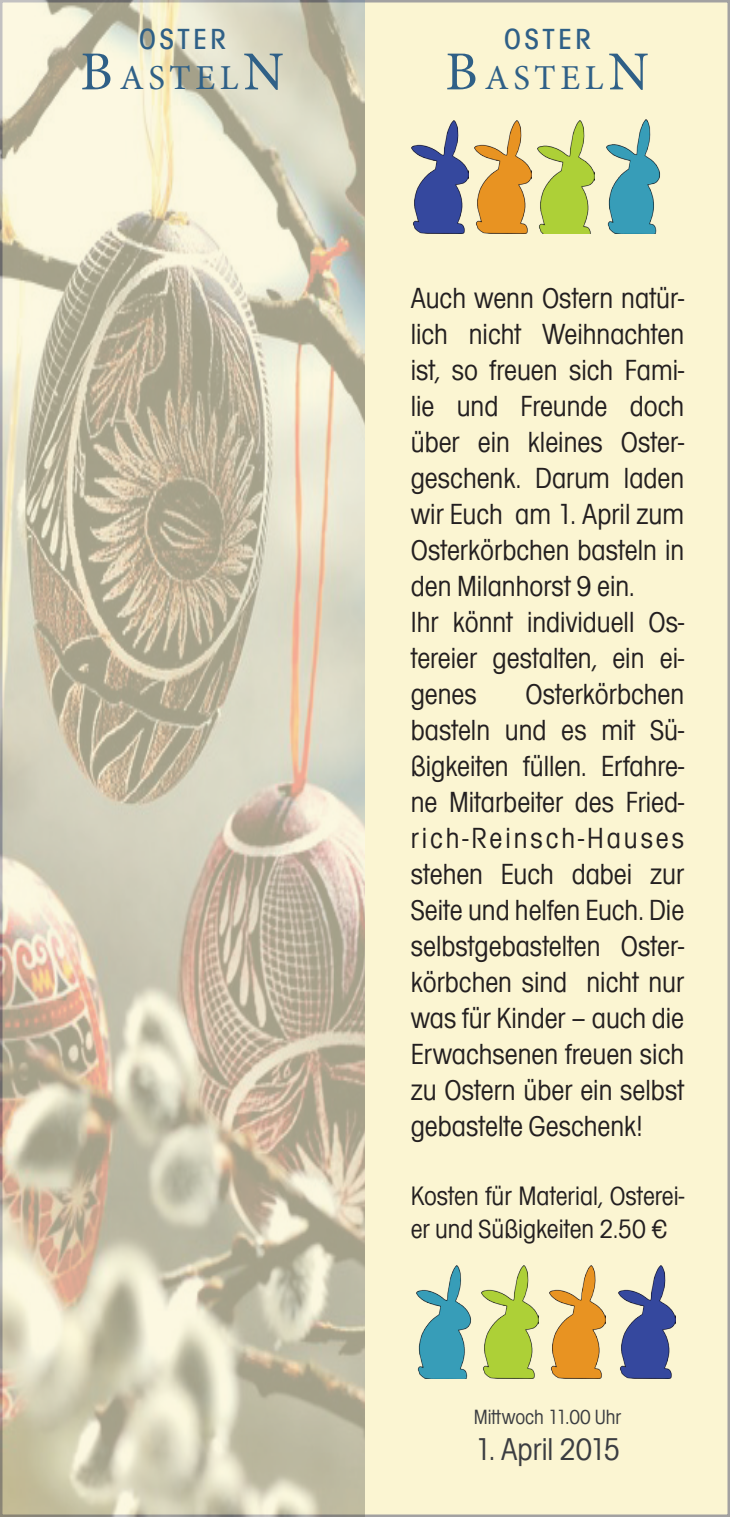
<style>
.page{position:relative;width:730px;height:1517px;background:#fff}
.page>*{position:absolute;margin:0;border:0;box-sizing:border-box;transform-origin:0 0}
.t1{font:35px "Minion Pro";letter-spacing:.13em;color:#2f6087}
.t2{font:32.5px "Avignon Cd";color:#3b3d41}
.t3{font:30px/36px "Avignon Cd";color:#231f20}
.t4{font:500 30px "Avignon Cd";letter-spacing:.13em;color:#2f6087}
.t5{font:27.5px/33px "Avignon Cd";color:#231f20}
.t6{font:21.25px "Avignon Cd";color:#3b3d41}
.s1{font-size:55px}
</style>
<div class="page">
<div style="left:1px;top:1px;width:728px;height:1514px;background:#fbf5d2"></div>
<img style="left:0;top:0;width:365px;height:1517px">
<img style="left:412px;top:120px;width:56px;height:114px">
<img style="left:475px;top:120px;width:56px;height:114px">
<img style="left:538px;top:120px;width:56px;height:114px">
<img style="left:606px;top:120px;width:54px;height:113px">
<img style="left:618px;top:1265px;width:57px;height:113px">
<img style="left:549px;top:1265px;width:57px;height:113px">
<img style="left:482px;top:1265px;width:57px;height:113px">
<img style="left:417px;top:1265px;width:55px;height:113px">
<p class="t4" style="left:139px;top:16px;width:88px">OSTER</p>
<p class="t1" style="left:80px;top:55px;width:205px"><span class="s1">B</span>ASTEL<span class="s1">N</span></p>
<p class="t4" style="left:504px;top:16px;width:88px">OSTER</p>
<p class="t1" style="left:445px;top:55px;width:205px"><span class="s1">B</span>ASTEL<span class="s1">N</span></p>
<p class="t3" style="left:411px;top:277px;width:275px">Auch wenn Ostern natür&shy;lich nicht Weihnachten ist, so freuen sich Fami&shy;lie und Freunde doch über ein kleines Oster&shy;geschenk. Darum laden wir Euch am 1. April zum<br>Osterkörbchen basteln in den Milanhorst 9 ein.<br>Ihr könnt individuell Os&shy;tereier gestalten, ein ei&shy;genes</p>
<p class="t3" style="left:411px;top:673px;width:275px;text-align:justify;text-indent:115px">Osterkörbchen basteln und es mit Sü&shy;ßigkeiten füllen. Erfahre&shy;ne Mitarbeiter des Fried&shy;rich-Reinsch-Hauses stehen Euch dabei zur Seite und helfen Euch. Die selbstgebastelten Oster&shy;körbchen sind nicht nur was für Kinder – auch die Erwachsenen freuen sich zu Ostern über ein selbst gebastelte Geschenk!</p>
<p class="t5" style="left:411px;top:1177px;width:275px">Kosten für Material, Osterei&shy;er und Süßigkeiten 2.50 €</p>
<p class="t6" style="left:474px;top:1401px;width:149px">Mittwoch 11.00 Uhr</p>
<p class="t2" style="left:475px;top:1424px;width:147px">1. April 2015</p>
</div>
